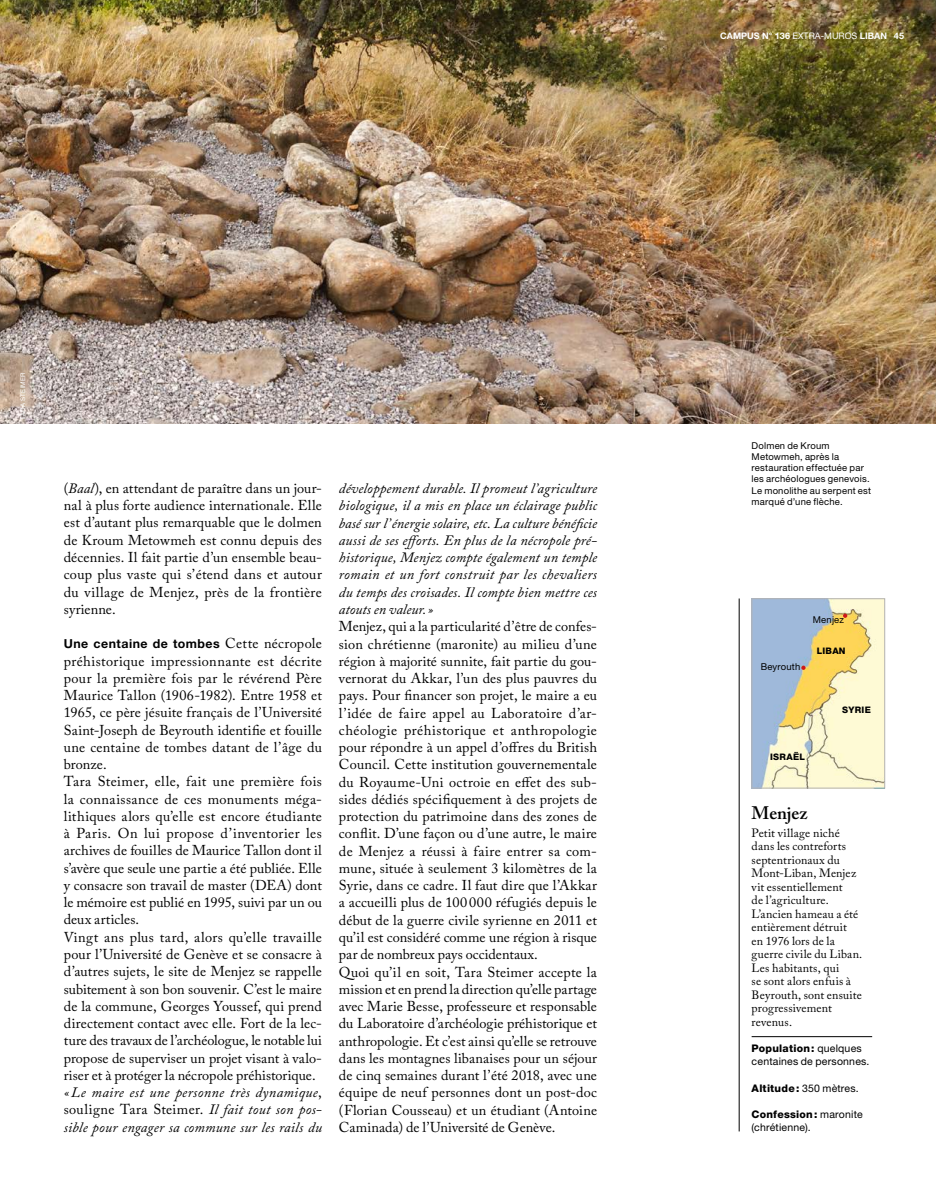
<style>
.page{position:relative;width:936px;height:1191px;background:#fff}
.page>*{position:absolute;margin:0;border:0;box-sizing:border-box;transform-origin:0 0}
.t1{font:600 18px "Adobe Caslon Pro";letter-spacing:-.005em;color:#000}
.t2{font:14.25px/17.2px "Adobe Caslon Pro";letter-spacing:.01em;color:#000}
.t3{font:700 12.3px "Helvetica Neue";letter-spacing:.04em;color:#000}
.t4{font:12px/13.5px "Adobe Caslon Pro";letter-spacing:.01em;color:#000}
.t5{font:10.5px/13.5px "Helvetica Neue";letter-spacing:.02em;color:#000}
.t6{font:9.45px/11.2px "Helvetica Neue";letter-spacing:.02em;color:#000}
.t7{font:700 9px "Helvetica Neue";color:#fff}
.t8{font:800 9px "Helvetica Neue";letter-spacing:.035em;color:#000}
.t9{font:6.3px "Helvetica Neue";letter-spacing:.04em;color:#fff}
.s1{font-weight:400}
.s2{font-style:italic}
.s3{font-family:"Adobe Caslon Pro";font-weight:400;font-size:14.25px}
.s4{font-weight:800}
</style>
<div class="page">
<img style="left:0;top:0;width:935px;height:424px">
<hr style="left:751px;top:1036px;width:121px;height:1px;background:#000">
<hr style="left:738px;top:598px;width:1px;height:533px;background:#000">
<img style="left:753px;top:600px;width:129px;height:186px">
<div style="left:751px;top:598px;width:133px;height:190px;border:1px solid #b3b2b2"></div>
<svg style="left:843px;top:613px;width:4px;height:5px"></svg>
<svg style="left:801px;top:665px;width:4px;height:5px"></svg>
<p class="t7" style="left:720px;top:30px;width:185px">CAMPUS N° 136 <span class="s1">EXTRA-MUROS</span> LIBAN 45</p>
<p class="t9" style="left:18px;top:420px;width:49px;rotate:-90deg">TARA STEIMER</p>
<p class="t2" style="left:64px;top:479px;width:259px;text-align:justify">(<span class="s2">Baal</span>), en attendant de paraître dans un jour&shy;nal à plus forte audience internationale. Elle est d’autant plus remarquable que le dolmen de Kroum Metowmeh est connu depuis des décennies. Il fait partie d’un ensemble beau&shy;coup plus vaste qui s’étend dans et autour du village de Menjez, près de la frontière syrienne.</p>
<p class="t3" style="left:64px;top:636px;width:259px">Une centaine de tombes <span class="s3">Cette nécropole</span></p>
<p class="t2" style="left:64px;top:652px;width:260px">préhistorique impressionnante est décrite pour la première fois par le révérend Père Maurice Tallon (1906-1982). Entre 1958 et 1965, ce père jésuite français de l’Université Saint-Joseph de Beyrouth identifie et fouille une centaine de tombes datant de l’âge du bronze.<br>Tara Steimer, elle, fait une première fois la connaissance de ces monuments méga&shy;lithiques alors qu’elle est encore étudiante à Paris. On lui propose d’inventorier les archives de fouilles de Maurice Tallon dont il s’avère que seule une partie a été publiée. Elle y consacre son travail de master (DEA) dont le mémoire est publié en 1995, suivi par un ou deux articles.<br>Vingt ans plus tard, alors qu’elle travaille pour l’Université de Genève et se consacre à d’autres sujets, le site de Menjez se rappelle subitement à son bon souvenir. C’est le maire de la commune, Georges Youssef, qui prend directement contact avec elle. Fort de la lec&shy;ture des travaux de l’archéologue, le notable lui propose de superviser un projet visant à valo&shy;riser et à protéger la nécropole préhistorique. <span class="s2">« Le maire est une personne très dynamique</span>, souligne Tara Steimer. <span class="s2">Il fait tout son pos&shy;sible pour engager sa commune sur les rails du</span></p>
<p class="t2" style="left:339px;top:479px;width:260px"><span class="s2">développement durable. Il promeut l’agriculture biologique, il a mis en place un éclairage public basé sur l’énergie solaire, etc. La culture bénéficie aussi de ses efforts. En plus de la nécropole pré&shy;historique, Menjez compte également un temple romain et un fort construit par les chevaliers du temps des croisades. Il compte bien mettre ces atouts en valeur.»<br></span>Menjez, qui a la particularité d’être de confes&shy;sion chrétienne (maronite) au milieu d’une région à majorité sunnite, fait partie du gou&shy;vernorat du Akkar, l’un des plus pauvres du pays. Pour financer son projet, le maire a eu l’idée de faire appel au Laboratoire d’ar&shy;chéologie préhistorique et anthropologie pour répondre à un appel d’offres du British Council. Cette institution gouvernementale du Royaume-Uni octroie en effet des sub&shy;sides dédiés spécifiquement à des projets de protection du patrimoine dans des zones de conflit. D’une façon ou d’une autre, le maire de Menjez a réussi à faire entrer sa com&shy;mune, située à seulement 3 kilomètres de la Syrie, dans ce cadre. Il faut dire que l’Akkar a accueilli plus de 100 000 réfugiés depuis le début de la guerre civile syrienne en 2011 et qu’il est considéré comme une région à risque par de nombreux pays occidentaux.<br>Quoi qu’il en soit, Tara Steimer accepte la mission et en prend la direction qu’elle partage avec Marie Besse, professeure et responsable du Laboratoire d’archéologie préhistorique et anthropologie. Et c’est ainsi qu’elle se retrouve dans les montagnes libanaises pour un séjour de cinq semaines durant l’été 2018, avec une équipe de neuf personnes dont un post-doc (Florian Cousseau) et un étudiant (Antoine Caminada) de l’Université de Genève.</p>
<p class="t6" style="left:751px;top:439px;width:121px">Dolmen de Kroum<br>Metowmeh, après la restauration effectuée par les archéologues genevois.<br>Le monolithe au serpent est marqué d’une flèche.</p>
<p class="t6" style="left:760px;top:661px;width:41px">Beyrouth</p>
<p class="t6" style="left:812px;top:614px;width:33px">Menjez</p>
<p class="t8" style="left:816px;top:645px;width:30px">LIBAN</p>
<p class="t8" style="left:842px;top:704px;width:30px">SYRIE</p>
<p class="t8" style="left:770px;top:751px;width:37px">ISRAËL</p>
<p class="t1" style="left:751px;top:802px;width:57px">Menjez</p>
<p class="t4" style="left:751px;top:825px;width:112px">Petit village niché dans les contreforts septentrionaux du<br>Mont-Liban, Menjez vit essentiellement<br>de l’agriculture.<br>L’ancien hameau a été entièrement détruit<br>en 1976 lors de la guerre civile du Liban.<br>Les habitants, qui<br>se sont alors enfuis à<br>Beyrouth, sont ensuite progressivement revenus.</p>
<p class="t5" style="left:751px;top:1041px;width:119px"><span class="s4">Population:</span> quelques centaines de personnes.</p>
<p class="t5" style="left:751px;top:1081px;width:109px"><span class="s4">Altitude:</span> 350 mètres.</p>
<p class="t5" style="left:751px;top:1107px;width:112px"><span class="s4">Confession:</span> maronite (chrétienne).</p>
</div>
